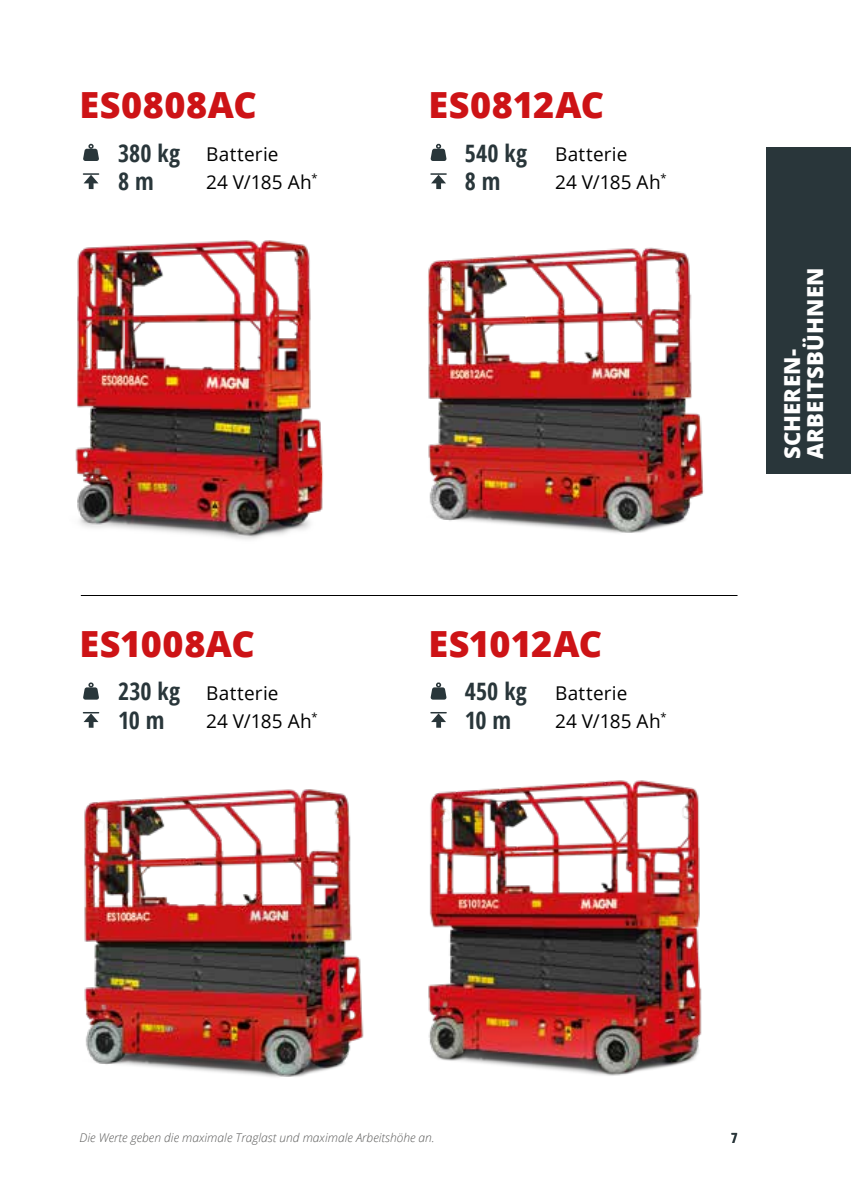
<style>
.page{position:relative;width:851px;height:1191px;background:#fff}
.page>*{position:absolute;margin:0;border:0;box-sizing:border-box;transform-origin:0 0}
.t1{font:800 36px "Open Sans";letter-spacing:.015em;color:#cd1316}
.t2{font:800 36px "Open Sans";letter-spacing:-.01em;color:#cd1316}
.t3{font:700 24px/28.8px "Open Sans Condensed";letter-spacing:.01em;color:#29363a}
.t4{font:800 22px/23px "Open Sans";letter-spacing:.01em;color:#fff}
.t5{font:19px/28px "Open Sans";letter-spacing:.01em;color:#000}
.t6{font:700 14px "Open Sans Condensed";color:#29363a}
.t7{font:italic 300 12px "Open Sans";color:#5a5a59}
</style>
<div class="page">
<hr style="left:81px;top:595px;width:656px;height:1px;background:#000">
<div style="left:766px;top:147px;width:84px;height:327px;background:#29363a"></div>
<img style="left:75px;top:240px;width:248px;height:300px">
<img style="left:428px;top:143px;width:276px;height:390px">
<img style="left:84px;top:789px;width:280px;height:288px">
<img style="left:428px;top:780px;width:274px;height:296px">
<svg style="left:83px;top:682px;width:16px;height:17px"></svg>
<svg style="left:83px;top:712px;width:16px;height:15px"></svg>
<svg style="left:430px;top:682px;width:16px;height:17px"></svg>
<svg style="left:431px;top:712px;width:15px;height:15px"></svg>
<svg style="left:83px;top:144px;width:16px;height:17px"></svg>
<svg style="left:83px;top:173px;width:16px;height:16px"></svg>
<svg style="left:430px;top:144px;width:16px;height:17px"></svg>
<svg style="left:431px;top:173px;width:15px;height:16px"></svg>
<h1 class="t1" style="left:79px;top:78px;width:179px">ES0808AC</h1>
<h1 class="t1" style="left:428px;top:78px;width:177px">ES0812AC</h1>
<p class="t3" style="left:118px;top:138px;width:64px">380 kg<br>8 m</p>
<p class="t5" style="left:555px;top:139px;width:113px">Batterie<br>24 V/185 Ah<sup>*</sup></p>
<p class="t3" style="left:464px;top:138px;width:64px">540 kg<br>8 m</p>
<p class="t5" style="left:206px;top:139px;width:113px">Batterie<br>24 V/185 Ah<sup>*</sup></p>
<h1 class="t1" style="left:79px;top:616px;width:177px">ES1008AC</h1>
<h1 class="t2" style="left:428px;top:616px;width:175px">ES1012AC</h1>
<p class="t3" style="left:464px;top:676px;width:64px">450 kg<br>10 m</p>
<p class="t3" style="left:118px;top:676px;width:64px">230 kg<br>10 m</p>
<p class="t5" style="left:206px;top:678px;width:113px">Batterie<br>24 V/185 Ah<sup>*</sup></p>
<p class="t5" style="left:555px;top:678px;width:113px">Batterie<br>24 V/185 Ah<sup>*</sup></p>
<p class="t4" style="left:779px;top:459px;width:193px;rotate:-90deg">SCHEREN-<br>ARBEITSBÜHNEN</p>
<p class="t7" style="left:79px;top:1129px;width:357px">Die Werte geben die maximale Traglast und maximale Arbeitshöhe an.</p>
<p class="t6" style="left:731px;top:1128px;width:8px">7</p>
</div>
